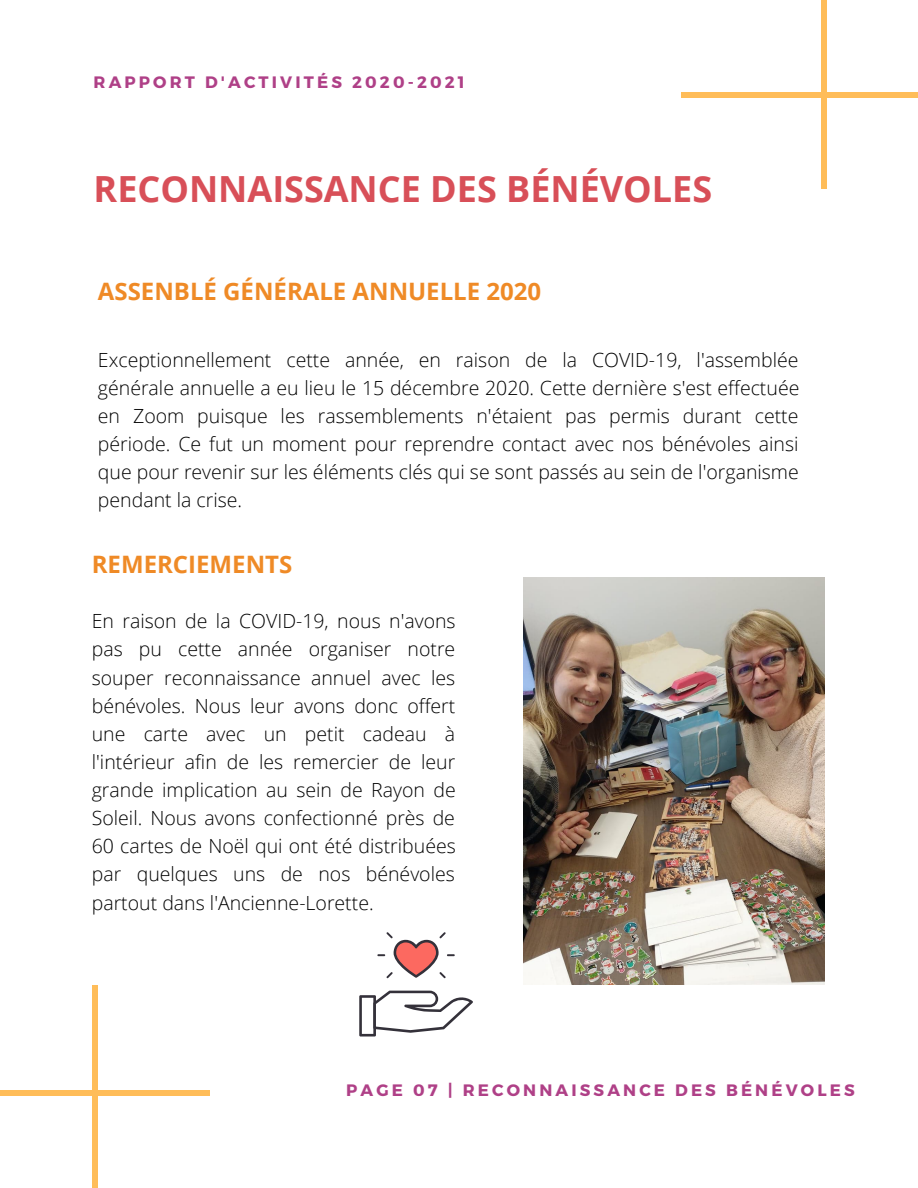
<style>
.page{position:relative;width:918px;height:1188px;background:#fff}
.page>*{position:absolute;margin:0;border:0;box-sizing:border-box;transform-origin:0 0}
.t1{font:700 36px "Open Sans";color:#d84f58}
.t2{font:700 24px "Open Sans";color:#ef8a26}
.t3{font:300 19.5px/28.2px "Open Sans";color:#000;text-align:justify}
.t4{font:700 16.5px "Montserrat";letter-spacing:.19em;color:#af4087}
</style>
<div class="page">
<div style="left:681px;top:92px;width:237px;height:6px;background:#ffbd59"></div>
<div style="left:821px;top:0;width:6px;height:189px;background:#ffbd59"></div>
<div style="left:0;top:1091px;width:210px;height:5px;background:#ffbd59"></div>
<div style="left:92px;top:985px;width:6px;height:203px;background:#ffbd59"></div>
<img style="left:524px;top:577px;width:300px;height:408px">
<svg style="left:359px;top:991px;width:114px;height:46px"></svg>
<svg style="left:377px;top:932px;width:78px;height:46px"></svg>
<p class="t4" style="left:94px;top:71px;width:373px">RAPPORT D'ACTIVITÉS 2020-2021</p>
<h1 class="t1" style="left:94px;top:164px;width:620px">RECONNAISSANCE DES BÉNÉVOLES</h1>
<p class="t2" style="left:98px;top:274px;width:445px">ASSENBLÉ GÉNÉRALE ANNUELLE 2020</p>
<p class="t3" style="left:98px;top:345px;width:703px">Exceptionnellement cette année, en raison de la COVID-19, l'assemblée générale annuelle a eu lieu le 15 décembre 2020. Cette dernière s'est effectuée en Zoom puisque les rassemblements n'étaient pas permis durant cette période. Ce fut un moment pour reprendre contact avec nos bénévoles ainsi que pour revenir sur les éléments clés qui se sont passés au sein de l'organisme pendant la crise.</p>
<p class="t2" style="left:92px;top:547px;width:202px">REMERCIEMENTS</p>
<p class="t3" style="left:92px;top:607px;width:366px">En raison de la COVID-19, nous n'avons pas pu cette année organiser notre souper reconnaissance annuel avec les bénévoles. Nous leur avons donc offert une carte avec un petit cadeau à l'intérieur afin de les remercier de leur grande implication au sein de Rayon de Soleil. Nous avons confectionné près de 60 cartes de Noël qui ont été distribuées par quelques uns de nos bénévoles partout dans l'Ancienne-Lorette.</p>
<p class="t4" style="left:346px;top:1079px;width:510px">PAGE 07 | RECONNAISSANCE DES BÉNÉVOLES</p>
</div>
